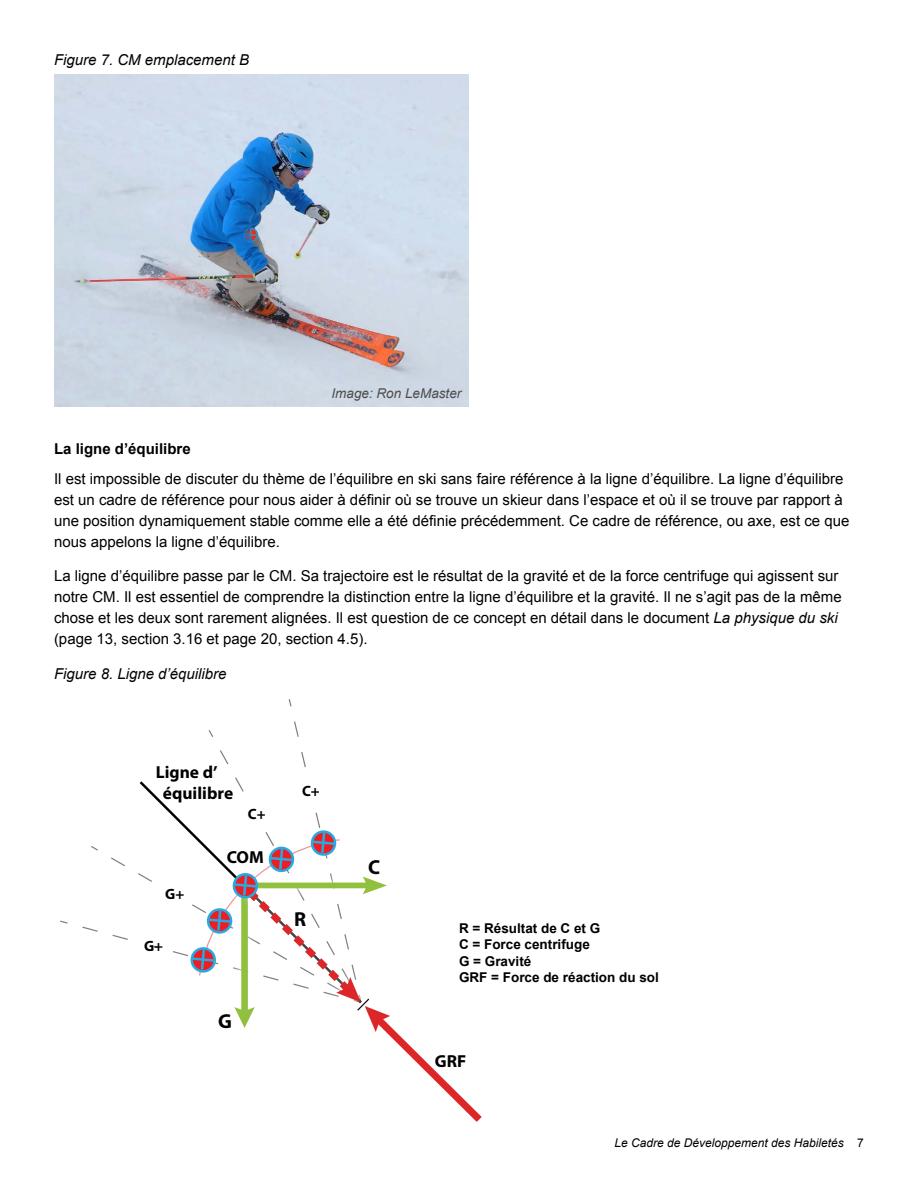
<style>
.page{position:relative;width:918px;height:1188px;background:#fff}
.page>*{position:absolute;margin:0;border:0;box-sizing:border-box;transform-origin:0 0}
.t1{font:700 20.25px "Myriad";color:#000}
.t2{font:700 17.4px/20.9px "Myriad Pro";color:#000}
.t3{font:700 17.4px "Myriad";color:#000}
.t4{font:15px/21px "Arial";color:#000}
.t5{font:italic 15px "Arial";color:#000}
.t6{font:700 15px/17.9px "Myriad";color:#000}
.t7{font:700 15px "Arial";color:#000}
.t8{font:700 13.5px/16.2px "Arial";color:#000}
.t9{font:italic 13.5px "Arial";color:#4d4d4f}
.t10{font:italic 12px "Arial";color:#000101}
.s1{font-style:italic}
.s2{font-style:normal}
</style>
<div class="page">
<img style="left:54px;top:75px;width:414px;height:331px">
<svg style="left:60px;top:699px;width:422px;height:423px"></svg>
<div style="left:459px;top:923px;width:359px;height:85px;background:#fff"></div>
<p class="t5" style="left:54px;top:50px;width:197px">Figure 7. CM emplacement B</p>
<p class="t9" style="left:332px;top:385px;width:131px">Image: Ron LeMaster</p>
<p class="t7" style="left:54px;top:439px;width:138px">La ligne d’équilibre</p>
<p class="t4" style="left:54px;top:468px;width:797px">Il est impossible de discuter du thème de l’équilibre en ski sans faire référence à la ligne d’équilibre. La ligne d’équilibre est un cadre de référence pour nous aider à définir où se trouve un skieur dans l’espace et où il se trouve par rapport à une position dynamiquement stable comme elle a été définie précédemment. Ce cadre de référence, ou axe, est ce que nous appelons la ligne d’équilibre.</p>
<p class="t4" style="left:54px;top:566px;width:789px">La ligne d’équilibre passe par le CM. Sa trajectoire est le résultat de la gravité et de la force centrifuge qui agissent sur notre CM. Il est essentiel de comprendre la distinction entre la ligne d’équilibre et la gravité. Il ne s’agit pas de la même chose et les deux sont rarement alignées. Il est question de ce concept en détail dans le document <span class="s1">La physique du ski </span>(page 13, section 3.16 et page 20, section 4.5).</p>
<p class="t5" style="left:54px;top:664px;width:174px">Figure 8. Ligne d’équilibre</p>
<p class="t2" style="left:163px;top:761px;width:72px;text-indent:-7px">Ligne d’ équilibre</p>
<p class="t6" style="left:248px;top:805px;width:19px">C+</p>
<p class="t6" style="left:165px;top:885px;width:21px">G+</p>
<p class="t6" style="left:144px;top:938px;width:21px">G+</p>
<p class="t3" style="left:227px;top:848px;width:39px">COM</p>
<h1 class="t1" style="left:218px;top:1010px;width:15px">G</h1>
<p class="t6" style="left:302px;top:782px;width:19px">C+</p>
<h1 class="t1" style="left:294px;top:909px;width:14px">R</h1>
<h1 class="t1" style="left:368px;top:857px;width:14px">C</h1>
<p class="t8" style="left:459px;top:921px;width:201px">R = Résultat de C et G<br>C = Force centrifuge<br>G = Gravité<br>GRF = Force de réaction du sol</p>
<p class="t6" style="left:470px;top:928px;width:139px">R = Resultant<br>C = Centrifugal Force<br>G = Gravity</p>
<p class="t2" style="left:435px;top:1050px;width:33px">GRF</p>
<p class="t10" style="left:615px;top:1135px;width:251px">Le Cadre de Développement des Habiletés <span class="s2">7</span></p>
</div>
